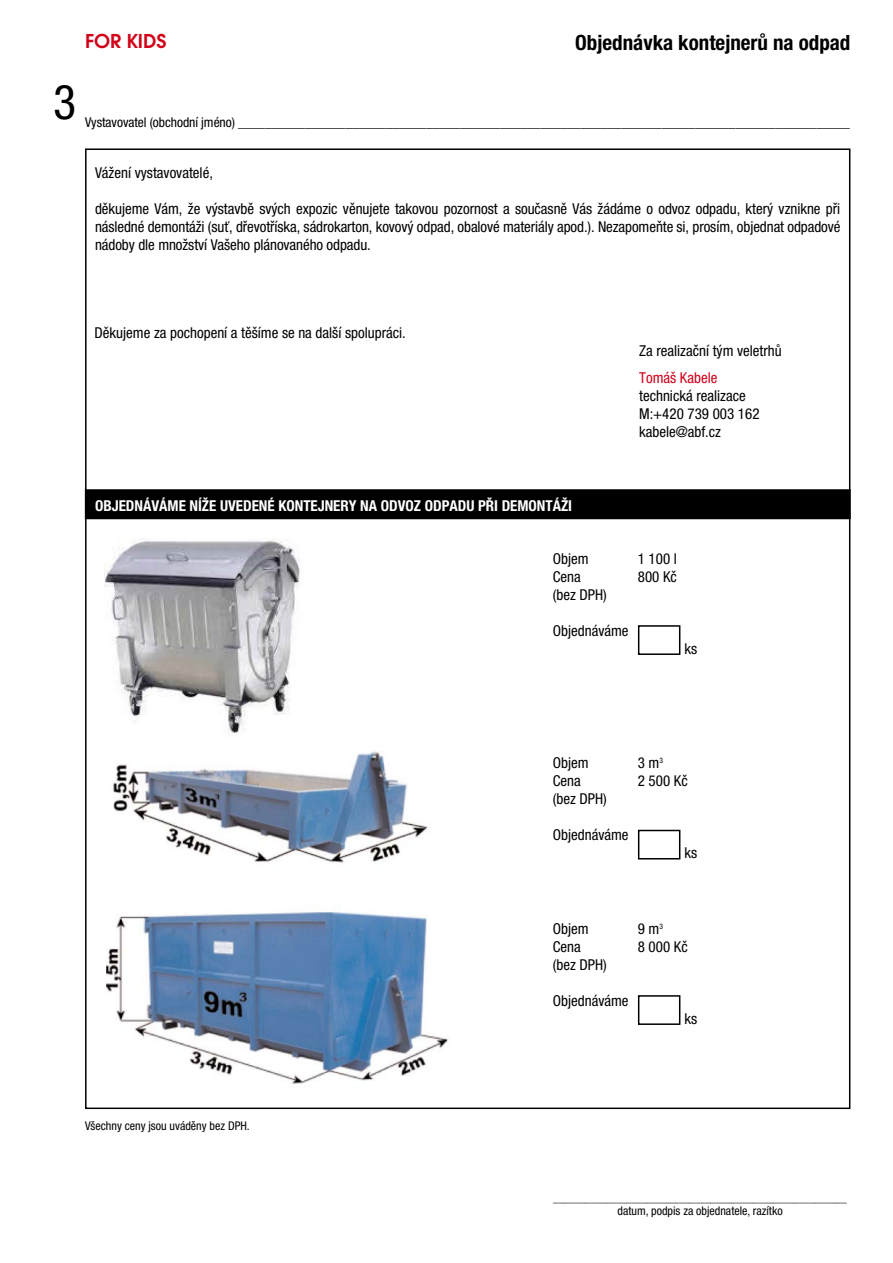
<style>
.page{position:relative;width:893px;height:1263px;background:#fff}
.page>*{position:absolute;margin:0;border:0;box-sizing:border-box;transform-origin:0 0}
.t1{font:condensed 48px "Helvetica Neue LT Pro";color:#000}
.t2{font:700 condensed 21px "Helvetica Neue LT Pro";color:#000}
.t3{font:21px "Avant Gar Got Itc TOT Dem";color:#d10019}
.t4{font:condensed 15px/18px "Helvetica Neue LT Pro";color:#000;text-align:justify}
.t5{font:700 condensed 15px "Helvetica Neue LT Pro";color:#fff}
.t6{font:condensed 15px "Helvetica Neue LT Pro";color:#d10019}
.t7{font:condensed 13.5px "Helvetica Neue LT Pro";color:#000}
.t8{font:condensed 12px "Helvetica Neue LT Pro";color:#000}
.t9{font:condensed 10.5px "Helvetica Neue LT Pro";color:#000}
</style>
<div class="page">
<div style="left:85px;top:489px;width:766px;height:30px;background:#000"></div>
<img style="left:113px;top:751px;width:315px;height:112px">
<img style="left:106px;top:912px;width:342px;height:172px">
<div style="left:638px;top:830px;width:42px;height:29px;border:2px solid #000"></div>
<div style="left:638px;top:995px;width:42px;height:30px;border:2px solid #000"></div>
<img style="left:104px;top:538px;width:196px;height:195px">
<div style="left:638px;top:625px;width:42px;height:30px;border:2px solid #000"></div>
<h2 class="t3" style="left:85px;top:29px;width:83px">FOR KIDS</h2>
<h2 class="t2" style="left:575px;top:29px;width:277px">Objednávka kontejnerů na odpad</h2>
<h1 class="t1" style="left:53px;top:75px;width:25px">3</h1>
<p class="t7" style="left:85px;top:114px;width:766px">Vystavovatel (obchodní jméno) ___________________________________________________________________________________________</p>
<p class="t4" style="left:95px;top:163px;width:119px">Vážení vystavovatelé,</p>
<p class="t4" style="left:95px;top:199px;width:747px">děkujeme Vám, že výstavbě svých expozic věnujete takovou pozornost a současně Vás žádáme o odvoz odpadu, který vznikne při následné demontáži (suť, dřevotříska, sádrokarton, kovový odpad, obalové materiály apod.). Nezapomeňte si, prosím, objednat odpadové nádoby dle množství Vašeho plánovaného odpadu.</p>
<p class="t4" style="left:95px;top:323px;width:313px">Děkujeme za pochopení a těšíme se na další spolupráci.</p>
<p class="t5" style="left:95px;top:496px;width:479px">OBJEDNÁVÁME NÍŽE UVEDENÉ KONTEJNERY NA ODVOZ ODPADU PŘI DEMONTÁŽI</p>
<p class="t4" style="left:639px;top:341px;width:144px">Za realizační tým veletrhů</p>
<p class="t6" style="left:639px;top:369px;width:80px">Tomáš Kabele</p>
<p class="t4" style="left:639px;top:386px;width:122px;text-align:left">technická realizace<br>M:+420 739 003 162 kabele@abf.cz</p>
<p class="t4" style="left:553px;top:549px;width:37px">Objem</p>
<p class="t4" style="left:638px;top:549px;width:41px">1 100 l</p>
<p class="t4" style="left:553px;top:567px;width:30px">Cena</p>
<p class="t4" style="left:638px;top:567px;width:41px">800 Kč</p>
<p class="t4" style="left:553px;top:585px;width:55px">(bez DPH)</p>
<p class="t4" style="left:553px;top:621px;width:77px">Objednáváme</p>
<p class="t4" style="left:685px;top:639px;width:14px">ks</p>
<p class="t8" style="left:85px;top:1119px;width:166px">Všechny ceny jsou uváděny bez DPH.</p>
<p class="t4" style="left:553px;top:754px;width:37px">Objem</p>
<p class="t4" style="left:638px;top:754px;width:27px">3 m<sup>3</sup></p>
<p class="t4" style="left:553px;top:772px;width:30px">Cena</p>
<p class="t4" style="left:638px;top:772px;width:51px">2 500 Kč</p>
<p class="t4" style="left:553px;top:790px;width:55px">(bez DPH)</p>
<p class="t4" style="left:553px;top:826px;width:77px">Objednáváme</p>
<p class="t4" style="left:685px;top:844px;width:14px">ks</p>
<p class="t4" style="left:553px;top:919px;width:37px">Objem</p>
<p class="t4" style="left:638px;top:919px;width:27px">9 m<sup>3</sup></p>
<p class="t4" style="left:553px;top:937px;width:30px">Cena</p>
<p class="t4" style="left:638px;top:937px;width:51px">8 000 Kč</p>
<p class="t4" style="left:553px;top:955px;width:55px">(bez DPH)</p>
<p class="t4" style="left:553px;top:991px;width:77px">Objednáváme</p>
<p class="t4" style="left:685px;top:1009px;width:14px">ks</p>
<p class="t9" style="left:553px;top:1192px;width:295px">________________________________________________________</p>
<p class="t8" style="left:617px;top:1204px;width:167px">datum, podpis za objednatele, razítko</p>
</div>
